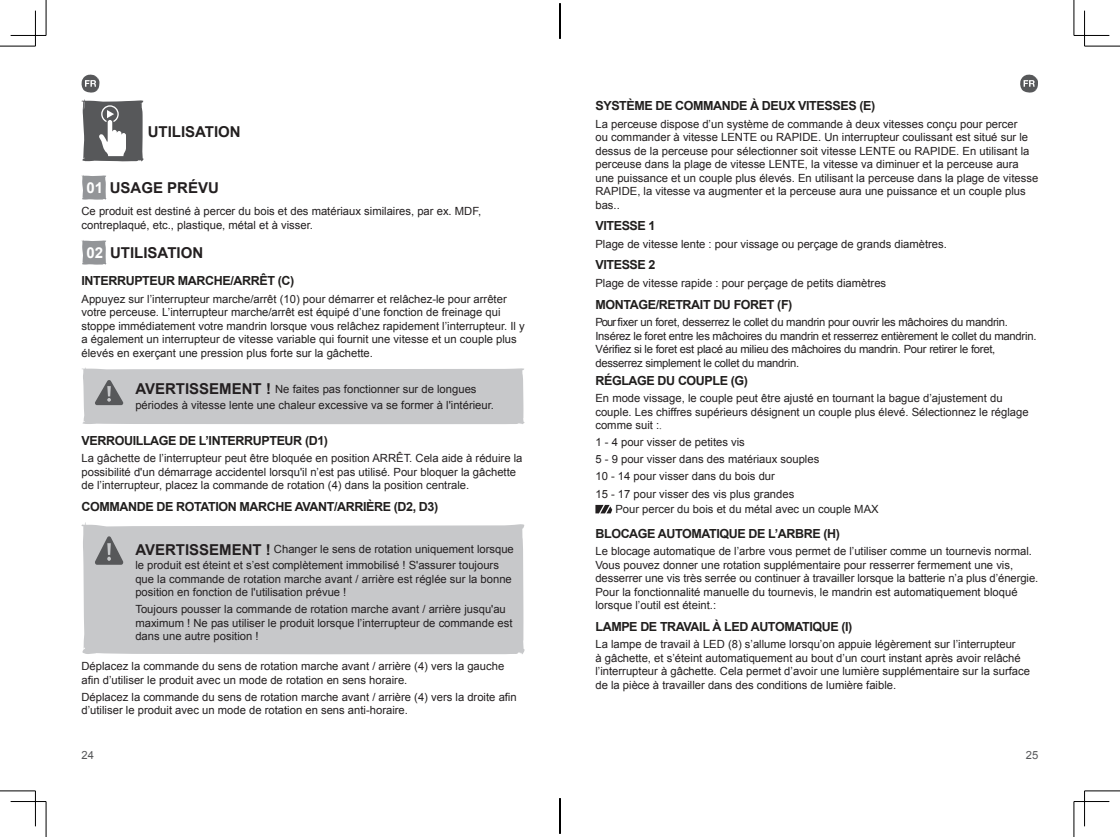
<style>
.page{position:relative;width:1120px;height:837px;background:#fff}
.page>*{position:absolute;margin:0;border:0;box-sizing:border-box;transform-origin:0 0}
.t1{font:700 15px "Arial";color:#231f20}
.t2{font:700 15px "Arial";color:#221f1f}
.t3{font:700 12.5px "Arial";letter-spacing:-.03em;color:#211f1e}
.t4{font:11.25px/13.5px "Arial";color:#231f20}
.t5{font:11.25px/13.5px "Arial";color:#221f1f}
.t6{font:11.25px/13.5px "Arial";letter-spacing:-.02em;color:#231f20}
.t7{font:11.25px "Arial";color:#222020}
.t8{font:11.25px "Arial";color:#57585a}
.s1{color:#fff}
.s2{font-weight:700;font-size:15px}
.s3{font-family:"Times New Roman"}
</style>
<div class="page">
<svg style="left:81px;top:75px;width:18px;height:18px"></svg>
<svg style="left:1020px;top:75px;width:18px;height:18px"></svg>
<svg style="left:81px;top:99px;width:63px;height:63px"></svg>
<svg style="left:81px;top:175px;width:25px;height:25px"></svg>
<svg style="left:81px;top:240px;width:25px;height:25px"></svg>
<div style="left:82px;top:367px;width:443px;height:57px;background:#c7c8ca"></div>
<div style="left:81px;top:522px;width:444px;height:132px;background:#c7c8ca"></div>
<svg style="left:94px;top:535px;width:30px;height:29px"></svg>
<svg style="left:595px;top:504px;width:17px;height:9px"></svg>
<hr style="left:0;top:46px;width:35px;height:1px;background:#000">
<hr style="left:1084px;top:46px;width:36px;height:1px;background:#000">
<hr style="left:0;top:790px;width:35px;height:1px;background:#000">
<hr style="left:1084px;top:790px;width:36px;height:1px;background:#000">
<hr style="left:46px;top:0;width:1px;height:35px;background:#000">
<hr style="left:46px;top:801px;width:1px;height:35px;background:#000">
<hr style="left:1073px;top:0;width:1px;height:35px;background:#000">
<hr style="left:1073px;top:801px;width:1px;height:35px;background:#000">
<hr style="left:11px;top:35px;width:35px;height:1px;background:#000">
<hr style="left:1074px;top:35px;width:35px;height:1px;background:#000">
<hr style="left:11px;top:801px;width:35px;height:1px;background:#000">
<hr style="left:1074px;top:801px;width:35px;height:1px;background:#000">
<hr style="left:35px;top:11px;width:1px;height:35px;background:#000">
<hr style="left:35px;top:790px;width:1px;height:36px;background:#000">
<hr style="left:1084px;top:11px;width:1px;height:35px;background:#000">
<hr style="left:1084px;top:790px;width:1px;height:36px;background:#000">
<hr style="left:560px;top:3px;width:1px;height:36px;background:#000">
<hr style="left:560px;top:798px;width:1px;height:35px;background:#000">
<h1 class="t2" style="left:148px;top:122px;width:95px">UTILISATION</h1>
<h1 class="t1" style="left:86px;top:177px;width:134px"><span class="s1">01</span> USAGE PRÉVU</h1>
<p class="t4" style="left:81px;top:205px;width:401px">Ce produit est destiné à percer du bois et des matériaux similaires, par ex. MDF, contreplaqué, etc., plastique, métal et à visser.</p>
<h1 class="t1" style="left:86px;top:242px;width:118px"><span class="s1">02</span> UTILISATION</h1>
<p class="t3" style="left:81px;top:272px;width:214px">INTERRUPTEUR MARCHE/ARRÊT (C)</p>
<p class="t5" style="left:81px;top:292px;width:445px">Appuyez sur l’interrupteur marche/arrêt (10) pour démarrer et relâchez-le pour arrêter votre perceuse. L’interrupteur marche/arrêt est équipé d’une fonction de freinage qui stoppe immédiatement votre mandrin lorsque vous relâchez rapidement l’interrupteur. Il y a également un interrupteur de vitesse variable qui fournit une vitesse et un couple plus élevés en exerçant une pression plus forte sur la gâchette.</p>
<p class="t4" style="left:135px;top:381px;width:360px;line-height:16.1px"><span class="s2">AVERTISSEMENT !</span> Ne faites pas fonctionner sur de longues périodes à vitesse lente une chaleur excessive va se former à l'intérieur.</p>
<p class="t3" style="left:81px;top:432px;width:248px">VERROUILLAGE DE L’INTERRUPTEUR (D1)</p>
<p class="t4" style="left:81px;top:451px;width:442px">La gâchette de l’interrupteur peut être bloquée en position ARRÊT. Cela aide à réduire la possibilité d'un démarrage accidentel lorsqu'il n’est pas utilisé. Pour bloquer la gâchette de l’interrupteur, placez la commande de rotation (4) dans la position centrale.</p>
<p class="t3" style="left:81px;top:498px;width:358px">COMMANDE DE ROTATION MARCHE AVANT/ARRIÈRE (D2, D3)</p>
<p class="t4" style="left:135px;top:541px;width:380px;line-height:16.1px"><span class="s2">AVERTISSEMENT !</span> Changer le sens de rotation uniquement lorsque le produit est éteint et s’est complètement immobilisé ! S'assurer toujours</p>
<p class="t4" style="left:135px;top:572px;width:378px">que la commande de rotation marche avant / arrière est réglée sur la bonne position en fonction de l'utilisation prévue !</p>
<p class="t4" style="left:135px;top:602px;width:378px">Toujours pousser la commande de rotation marche avant / arrière jusqu'au maximum ! Ne pas utiliser le produit lorsque l’interrupteur de commande est dans une autre position !</p>
<p class="t4" style="left:81px;top:659px;width:424px">Déplacez la commande du sens de rotation marche avant / arrière (4) vers la gauche afin d’utiliser le produit avec un mode de rotation en sens horaire.</p>
<p class="t4" style="left:81px;top:689px;width:437px">Déplacez la commande du sens de rotation marche avant / arrière (4) vers la droite afin d’utiliser le produit avec un mode de rotation en sens anti-horaire.</p>
<p class="t3" style="left:595px;top:97px;width:281px">SYSTÈME DE COMMANDE À DEUX VITESSES (E)</p>
<p class="t4" style="left:595px;top:117px;width:444px">La perceuse dispose d’un système de commande à deux vitesses conçu pour percer<br>ou commander à vitesse LENTE ou RAPIDE. Un interrupteur coulissant est situé sur le dessus de la perceuse pour sélectionner soit vitesse LENTE ou RAPIDE. En utilisant la perceuse dans la plage de vitesse LENTE, la vitesse va diminuer et la perceuse aura une puissance et un couple plus élevés. En utilisant la perceuse dans la plage de vitesse RAPIDE, la vitesse va augmenter et la perceuse aura une puissance et un couple plus bas..</p>
<p class="t3" style="left:595px;top:217px;width:62px">VITESSE 1</p>
<p class="t4" style="left:595px;top:237px;width:353px">Plage de vitesse lente : pour vissage ou perçage de grands diamètres.</p>
<p class="t3" style="left:595px;top:257px;width:62px">VITESSE 2</p>
<p class="t4" style="left:595px;top:276px;width:292px">Plage de vitesse rapide : pour perçage de petits diamètres</p>
<p class="t3" style="left:595px;top:296px;width:198px">MONTAGE/RETRAIT DU FORET (F)</p>
<p class="t6" style="left:595px;top:315px;width:442px">Pour fixer un foret, desserrez le collet du mandrin pour ouvrir les mâchoires du mandrin.<br>Insérez le foret entre les mâchoires du mandrin et resserrez entièrement le collet du mandrin.<br>Vérifiez si le foret est placé au milieu des mâchoires du mandrin. Pour retirer le foret, desserrez simplement le collet du mandrin.</p>
<p class="t3" style="left:595px;top:372px;width:154px">RÉGLAGE DU COUPLE (G)</p>
<p class="t4" style="left:595px;top:391px;width:435px">En mode vissage, le couple peut être ajusté en tournant la bague d’ajustement du couple. Les chiffres supérieurs désignent un couple plus élevé. Sélectionnez le réglage comme suit :<span class="s3">.</span></p>
<p class="t4" style="left:595px;top:434px;width:225px;line-height:17px">1 - 4 pour visser de petites vis<br>5 - 9 pour visser dans des matériaux souples 10 - 14 pour visser dans du bois dur<br>15 - 17 pour visser des vis plus grandes</p>
<p class="t7" style="left:615px;top:502px;width:265px">Pour percer du bois et du métal avec un couple MAX</p>
<p class="t3" style="left:595px;top:525px;width:246px">BLOCAGE AUTOMATIQUE DE L’ARBRE (H)</p>
<p class="t4" style="left:595px;top:544px;width:444px">Le blocage automatique de l’arbre vous permet de l’utiliser comme un tournevis normal.<br>Vous pouvez donner une rotation supplémentaire pour resserrer fermement une vis, desserrer une vis très serrée ou continuer à travailler lorsque la batterie n’a plus d’énergie.<br>Pour la fonctionnalité manuelle du tournevis, le mandrin est automatiquement bloqué lorsque l’outil est éteint.:</p>
<p class="t3" style="left:595px;top:618px;width:258px">LAMPE DE TRAVAIL À LED AUTOMATIQUE (I)</p>
<p class="t4" style="left:595px;top:637px;width:436px">La lampe de travail à LED (8) s’allume lorsqu’on appuie légèrement sur l’interrupteur<br>à gâchette, et s’éteint automatiquement au bout d’un court instant après avoir relâché l’interrupteur à gâchette. Cela permet d’avoir une lumière supplémentaire sur la surface de la pièce à travailler dans des conditions de lumière faible.</p>
<p class="t8" style="left:81px;top:747px;width:14px">24</p>
<p class="t8" style="left:1026px;top:747px;width:14px">25</p>
</div>
